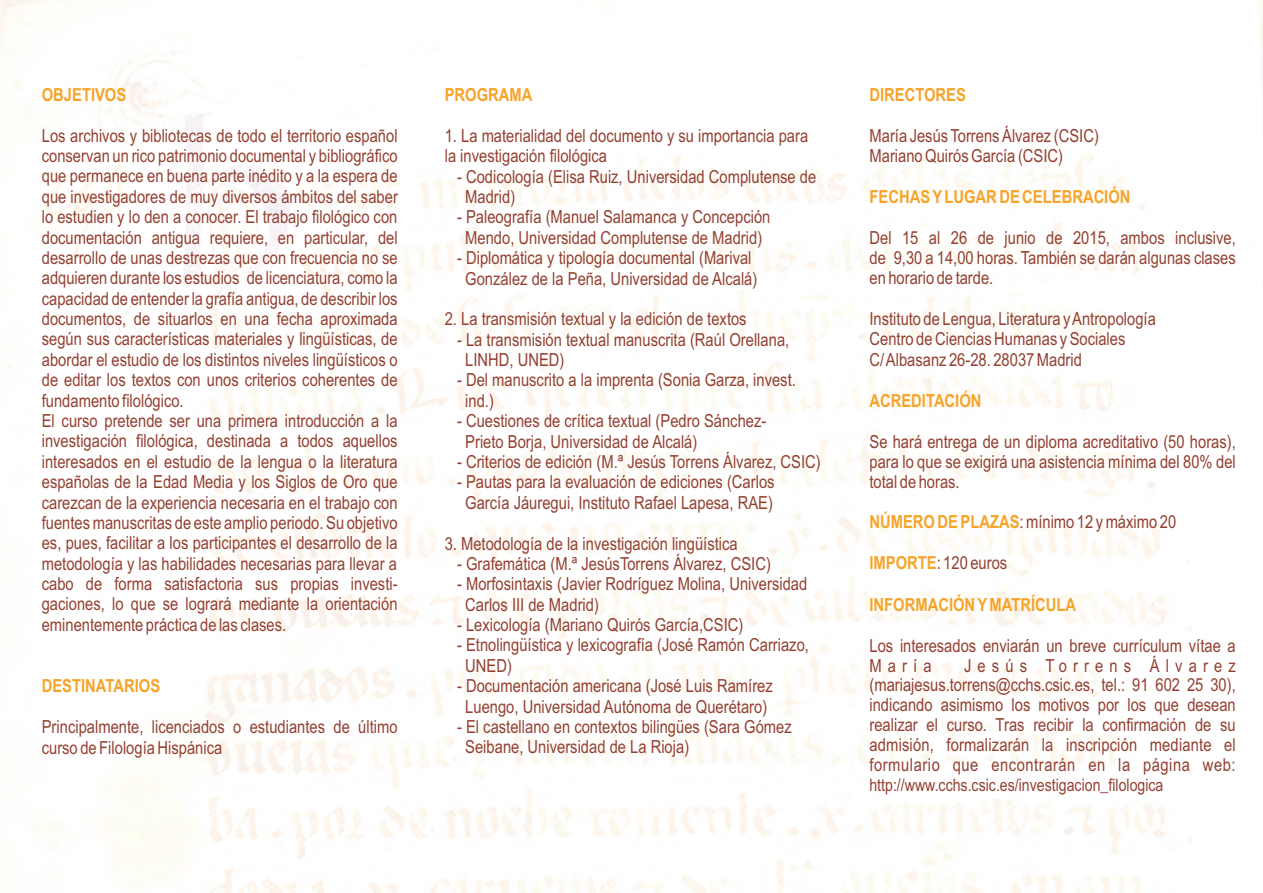
<style>
.page{position:relative;width:1263px;height:893px;background:#fff}
.page>*{position:absolute;margin:0;border:0;box-sizing:border-box;transform-origin:0 0}
.t1{font:18px/20.4px "Arial Narrow";color:#933f30}
.t2{font:700 18px "Arial Narrow";color:#f7a329}
.t3{font:17.25px "Arial Narrow";color:#933f30}
.s1{font-weight:700;color:#f7a329}
</style>
<div class="page">
<p class="t2" style="left:42px;top:88px;width:86px">OBJETIVOS</p>
<p class="t1" style="left:42px;top:127px;width:358px">Los archivos y bibliotecas de todo el territorio español conservan un rico patrimonio documental y bibliográfico que permanece en buena parte inédito y a la espera de que investigadores de muy diversos ámbitos del saber lo estudien y lo den a conocer. El trabajo filológico con documentación antigua requiere, en particular, del desarrollo de unas destrezas que con frecuencia no se adquieren durante los estudios de licenciatura, como la capacidad de entender la grafía antigua, de describir los documentos, de situarlos en una fecha aproximada según sus características materiales y lingüísticas, de abordar el estudio de los distintos niveles lingüísticos o de editar los textos con unos criterios coherentes de fundamento filológico.<br>El curso pretende ser una primera introducción a la investigación filológica, destinada a todos aquellos interesados en el estudio de la lengua o la literatura españolas de la Edad Media y los Siglos de Oro que carezcan de la experiencia necesaria en el trabajo con fuentes manuscritas de este amplio periodo. Su objetivo es, pues, facilitar a los participantes el desarrollo de la metodología y las habilidades necesarias para llevar a cabo de forma satisfactoria sus propias investi&shy;gaciones, lo que se logrará mediante la orientación eminentemente práctica de las clases.</p>
<p class="t2" style="left:42px;top:679px;width:120px">DESTINATARIOS</p>
<p class="t1" style="left:42px;top:718px;width:357px">Principalmente, licenciados o estudiantes de último curso de Filología Hispánica</p>
<p class="t2" style="left:445px;top:88px;width:89px">PROGRAMA</p>
<p class="t1" style="left:445px;top:127px;width:365px">1. La materialidad del documento y su importancia para la investigación filológica</p>
<p class="t1" style="left:465px;top:168px;width:353px;text-indent:-8px">- Codicología (Elisa Ruiz, Universidad Complutense de<br>Madrid)</p>
<p class="t1" style="left:457px;top:208px;width:315px;text-align:center">- Paleografía (Manuel Salamanca y Concepción<br>Mendo, Universidad Complutense de Madrid)</p>
<p class="t1" style="left:457px;top:249px;width:302px;text-align:center">- Diplomática y tipología documental (Marival<br>González de la Peña, Universidad de Alcalá)</p>
<p class="t1" style="left:445px;top:310px;width:303px">2. La transmisión textual y la edición de textos</p>
<p class="t1" style="left:465px;top:331px;width:326px;text-indent:-8px">- La transmisión textual manuscrita (Raúl Orellana,<br>LINHD, UNED)</p>
<p class="t1" style="left:465px;top:372px;width:332px;text-indent:-8px">- Del manuscrito a la imprenta (Sonia Garza, invest. ind.)</p>
<p class="t1" style="left:465px;top:412px;width:303px;text-indent:-8px">- Cuestiones de crítica textual (Pedro Sánchez-<br>Prieto Borja, Universidad de Alcalá)</p>
<p class="t1" style="left:457px;top:453px;width:365px">- Criterios de edición (M.ª Jesús Torrens Álvarez, CSIC)</p>
<p class="t1" style="left:457px;top:473px;width:319px;text-align:center">- Pautas para la evaluación de ediciones (Carlos<br>García Jáuregui, Instituto Rafael Lapesa, RAE)</p>
<p class="t1" style="left:445px;top:535px;width:294px">3. Metodología de la investigación lingüística</p>
<p class="t1" style="left:457px;top:555px;width:315px">- Grafemática (M.ª JesúsTorrens Álvarez, CSIC)</p>
<p class="t1" style="left:465px;top:575px;width:344px;text-indent:-8px">- Morfosintaxis (Javier Rodríguez Molina, Universidad<br>Carlos III de Madrid)</p>
<p class="t1" style="left:457px;top:616px;width:288px">- Lexicología (Mariano Quirós García,CSIC)</p>
<p class="t1" style="left:465px;top:637px;width:345px;text-indent:-8px">- Etnolingüística y lexicografía (José Ramón Carriazo,<br>UNED)</p>
<p class="t1" style="left:457px;top:677px;width:317px;text-align:center">- Documentación americana (José Luis Ramírez<br>Luengo, Universidad Autónoma de Querétaro)</p>
<p class="t1" style="left:465px;top:718px;width:328px;text-indent:-8px">- El castellano en contextos bilingües (Sara Gómez<br>Seibane, Universidad de La Rioja)</p>
<p class="t2" style="left:869px;top:88px;width:98px">DIRECTORES</p>
<p class="t1" style="left:869px;top:127px;width:231px">María Jesús Torrens Álvarez (CSIC)<br>Mariano Quirós García (CSIC)</p>
<p class="t2" style="left:869px;top:190px;width:263px">FECHAS Y LUGAR DE CELEBRACIÓN</p>
<p class="t1" style="left:869px;top:230px;width:368px;line-height:20px;text-align:justify">Del 15 al 26 de junio de 2015, ambos inclusive, de 9,30 a 14,00 horas. También se darán algunas clases en horario de tarde.</p>
<p class="t1" style="left:869px;top:310px;width:288px">Instituto de Lengua, Literatura y Antropología<br>Centro de Ciencias Humanas y Sociales<br>C/ Albasanz 26-28. 28037 Madrid</p>
<p class="t2" style="left:869px;top:394px;width:114px">ACREDITACIÓN</p>
<p class="t1" style="left:869px;top:433px;width:368px;line-height:20px;text-align:justify">Se hará entrega de un diploma acreditativo (50 horas), para lo que se exigirá una asistencia mínima del 80% del total de horas.</p>
<p class="t1" style="left:869px;top:514px;width:308px"><span class="s1">NÚMERO DE PLAZAS</span>: mínimo 12 y máximo 20</p>
<p class="t1" style="left:869px;top:555px;width:139px"><span class="s1">IMPORTE</span>: 120 euros</p>
<p class="t2" style="left:869px;top:597px;width:208px">INFORMACIÓN Y MATRÍCULA</p>
<p class="t1" style="left:869px;top:637px;width:368px;line-height:20px">Los interesados enviarán un breve currículum vítae a<br>María</p>
<p class="t1" style="left:869px;top:657px;width:368px;line-height:20px;text-align:justify;text-indent:95px">Jesús Torrens Álvarez (mariajesus.torrens@cchs.csic.es, tel.: 91 602 25 30), indicando asimismo los motivos por los que desean realizar el curso. Tras recibir la confirmación de su admisión, formalizarán la inscripción mediante el formulario que encontrarán en la página web:</p>
<p class="t3" style="left:869px;top:778px;width:296px">http://www.cchs.csic.es/investigacion_filologica</p>
</div>
